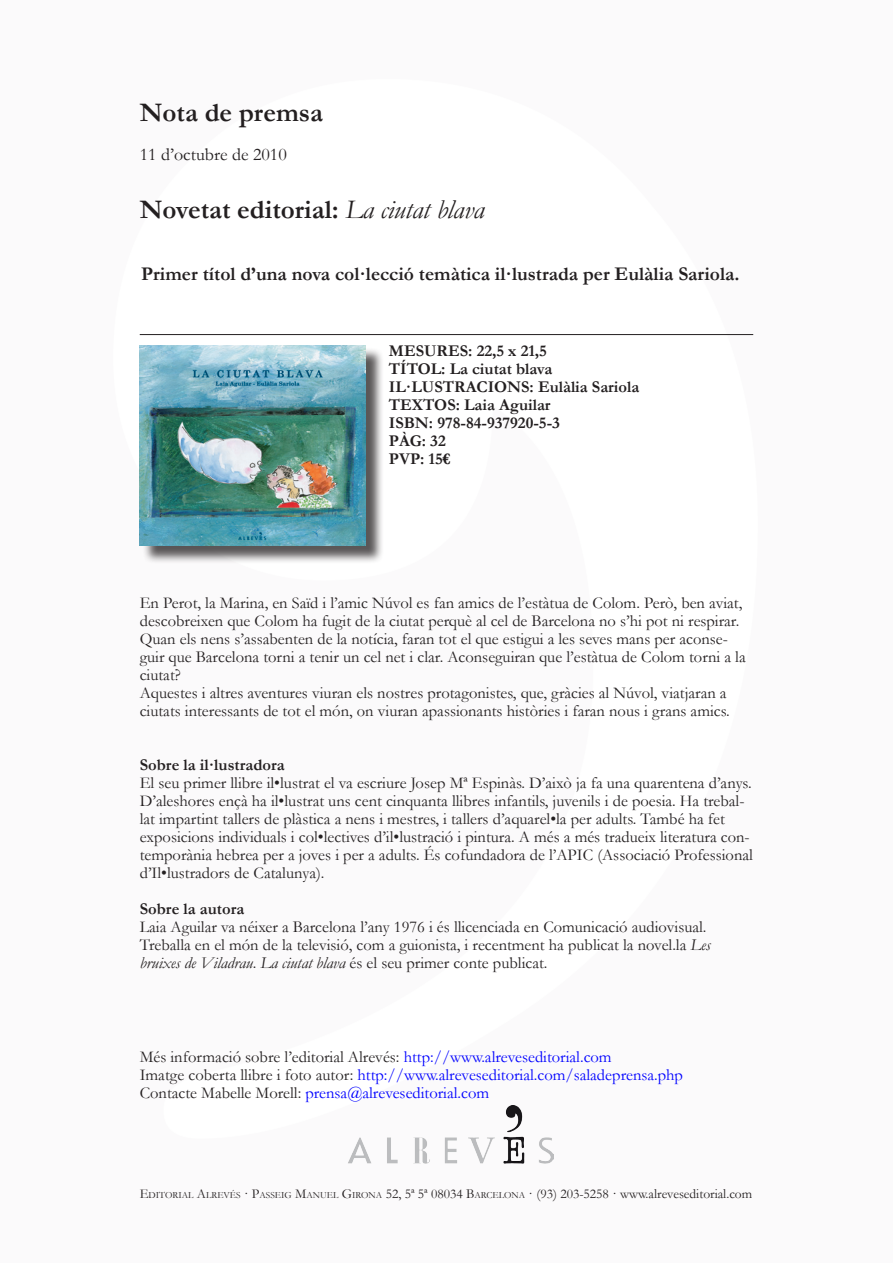
<style>
.page{position:relative;width:893px;height:1263px;background:#fff}
.page>*{position:absolute;margin:0;border:0;box-sizing:border-box;transform-origin:0 0}
.t1{font:700 27px "Garamond";color:#231f20}
.t2{font:700 19.5px "Garamond";color:#231f20}
.t3{font:18px "Garamond";color:#231f20}
.t4{font:16.5px/18px "Garamond";color:#231f20}
.t5{font:700 16.5px "Garamond";color:#231f20}
.t6{font:16.5px "Garamond";color:#0001ff}
.t7{font:16.5px "Garamond";color:#00f}
.t8{font:9.45px "Garamond";color:#231f20}
.s1{font-weight:400;font-style:italic}
.s2{font-style:italic}
.s3{color:#00f}
.s4{color:#231f20}
.s5{font-size:13.5px}
</style>
<div class="page">
<img style="left:348px;top:1106px;width:205px;height:58px">
<div style="left:142px;top:348px;width:242px;height:216px;background:#231f20;opacity:.75"></div>
<img style="left:140px;top:345px;width:226px;height:201px">
<hr style="left:140px;top:334px;width:613px;height:1px;background:#231f20">
<p class="t1" style="left:140px;top:94px;width:185px">Nota de premsa</p>
<p class="t3" style="left:140px;top:142px;width:149px">11 d’octubre de 2010</p>
<p class="t1" style="left:140px;top:191px;width:346px">Novetat editorial: <span class="s1">La ciutat blava</span></p>
<p class="t2" style="left:141px;top:261px;width:600px">Primer títol d’una nova col·lecció temàtica il·lustrada per Eulàlia Sariola.</p>
<p class="t5" style="left:389px;top:340px;width:160px">MESURES: 22,5 x 21,5</p>
<p class="t5" style="left:389px;top:358px;width:165px">TÍTOL: La ciutat blava</p>
<p class="t5" style="left:389px;top:376px;width:252px">IL·LUSTRACIONS: Eulàlia Sariola</p>
<p class="t5" style="left:389px;top:394px;width:163px">TEXTOS: Laia Aguilar</p>
<p class="t5" style="left:389px;top:412px;width:173px">ISBN: 978-84-937920-5-3</p>
<p class="t5" style="left:389px;top:430px;width:58px">PÀG: 32</p>
<p class="t5" style="left:389px;top:448px;width:63px">PVP: 15€</p>
<p class="t4" style="left:140px;top:593px;width:607px">En Perot, la Marina, en Saïd i l’amic Núvol es fan amics de l’estàtua de Colom. Però, ben aviat, descobreixen que Colom ha fugit de la ciutat perquè al cel de Barcelona no s’hi pot ni respirar.<br>Quan els nens s’assabenten de la notícia, faran tot el que estigui a les seves mans per aconse&shy;guir que Barcelona torni a tenir un cel net i clar. Aconseguiran que l’estàtua de Colom torni a la ciutat?</p>
<p class="t4" style="left:140px;top:683px;width:591px">Aquestes i altres aventures viuran els nostres protagonistes, que, gràcies al Núvol, viatjaran a ciutats interessants de tot el món, on viuran apassionants històries i faran nous i grans amics.</p>
<p class="t5" style="left:140px;top:753px;width:146px">Sobre la il·lustradora</p>
<p class="t4" style="left:140px;top:773px;width:615px">El seu primer llibre il•lustrat el va escriure Josep Mª Espinàs. D’això ja fa una quarentena d’anys.<br>D’aleshores ençà ha il•lustrat uns cent cinquanta llibres infantils, juvenils i de poesia. Ha trebal&shy;lat impartint tallers de plàstica a nens i mestres, i tallers d’aquarel•la per adults. També ha fet exposicions individuals i col•lectives d’il•lustració i pintura. A més a més tradueix literatura con&shy;temporània hebrea per a joves i per a adults. És cofundadora de l’APIC (Associació Professional d’Il•lustradors de Catalunya).</p>
<p class="t5" style="left:140px;top:897px;width:106px">Sobre la autora</p>
<p class="t4" style="left:140px;top:917px;width:572px">Laia Aguilar va néixer a Barcelona l’any 1976 i és llicenciada en Comunicació audiovisual.<br>Treballa en el món de la televisió, com a guionista, i recentment ha publicat la novel.la <span class="s2">Les bruixes de Viladrau</span>. <span class="s2">La ciutat blava</span> és el seu primer conte publicat.</p>
<p class="t4" style="left:140px;top:1047px;width:473px">Més informació sobre l’editorial Alrevés: <span class="s3">http://www.alreveseditorial.com</span></p>
<p class="t6" style="left:140px;top:1063px;width:545px"><span class="s4">Imatge coberta llibre i foto autor:</span> http://www.alreveseditorial.com/saladeprensa.php</p>
<p class="t7" style="left:140px;top:1081px;width:351px"><span class="s4">Contacte Mabelle Morell:</span> prensa@alreveseditorial.com</p>
<p class="t8" style="left:140px;top:1189px;width:614px"><span class="s5">E</span>DITORIAL <span class="s5">A</span>LREVÉS <span class="s5">· P</span>ASSEIG <span class="s5">M</span>ANUEL <span class="s5">G</span>IRONA <span class="s5">52, 5ª 5ª 08034 B</span>ARCELONA <span class="s5">· (93) 203-5258 ·</span> <span class="s5">www.alreveseditorial.com</span></p>
</div>
